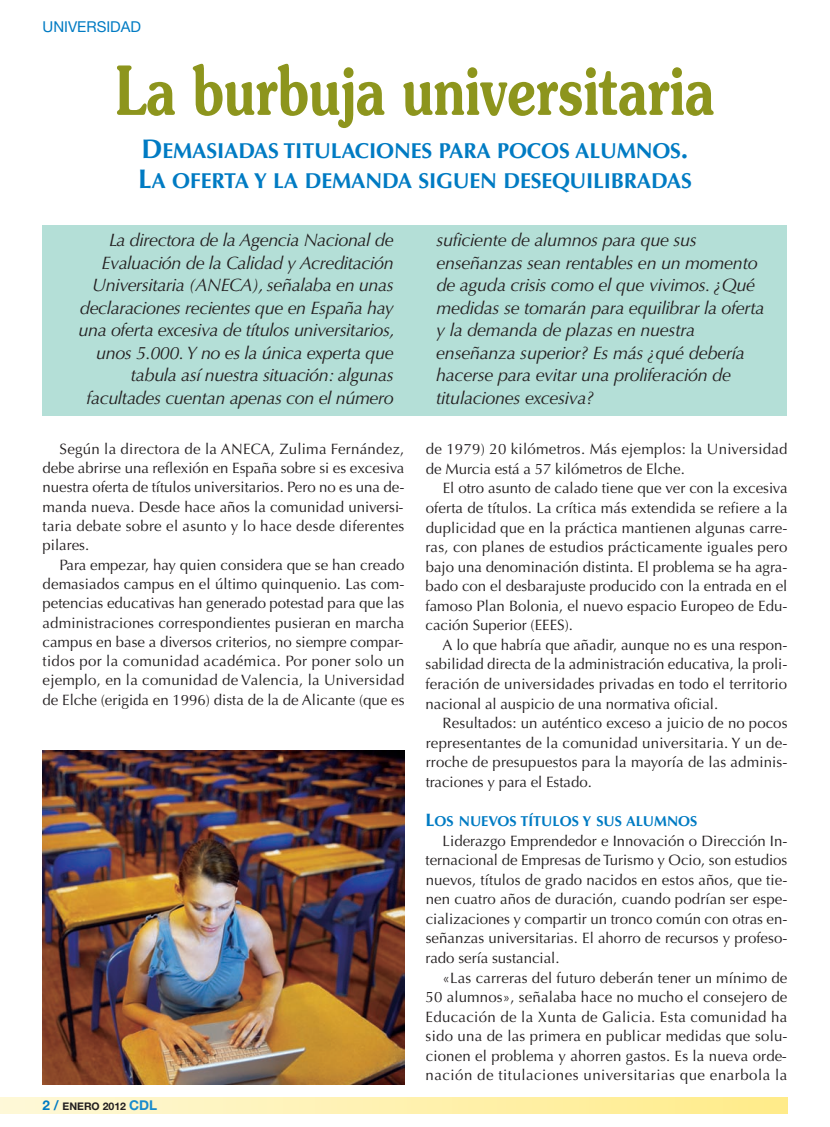
<style>
.page{position:relative;width:830px;height:1127px;background:#fff}
.page>*{position:absolute;margin:0;border:0;box-sizing:border-box;transform-origin:0 0}
.t1{font:600 67.5px "Souvenir";color:#8d951d;scale:.75 1}
.t2{font:700 21.6px/30px "Optima";letter-spacing:-.01em;color:#007bc3}
.t3{font:italic 18px/22.5px "Optima";letter-spacing:-.02em;color:#231f20;text-align:right}
.t4{font:15px/19.5px "Optima";color:#231f20;text-align:justify}
.t5{font:15px "Helvetica Neue";color:#007bc3}
.t6{font:700 14.4px "Optima";color:#007bc3}
.t7{font:10.5px "Helvetica Neue Bold TT";color:#231f20}
.s1{font-size:27px}
.s2{font-size:13.5px;color:#007bc3}
.s3{font-size:13.5px;color:#1a8bcc}
.s4{font-size:18px}
</style>
<div class="page">
<div style="left:0;top:1097px;width:787px;height:16px;background:linear-gradient(to right,#fef8d7,#ffeb89)"></div>
<div style="left:43px;top:225px;width:744px;height:191px;background:#b4dfd7"></div>
<img style="left:42px;top:751px;width:362px;height:334px">
<p class="t5" style="left:43px;top:21px;width:100px">UNIVERSIDAD</p>
<h1 class="t1" style="left:116px;top:52px;width:799px">La burbuja universitaria</h1>
<h2 class="t2" style="left:138px;top:137px;width:555px"><span class="s1">D</span>EMASIADAS TITULACIONES PARA POCOS ALUMNOS<span class="s1">.<br>L</span>A OFERTA Y LA DEMANDA SIGUEN DESEQUILIBRADAS</h2>
<p class="t3" style="left:79px;top:231px;width:317px">La directora de la Agencia Nacional de Evaluación de la Calidad y Acreditación Universitaria (ANECA), señalaba en unas declaraciones recientes que en España hay una oferta excesiva de títulos universitarios, unos 5.000. Y no es la única experta que tabula así nuestra situación: algunas facultades cuentan apenas con el número</p>
<p class="t3" style="left:436px;top:231px;width:330px;text-align:left">suficiente de alumnos para que sus enseñanzas sean rentables en un momento de aguda crisis como el que vivimos. ¿Qué medidas se tomarán para equilibrar la oferta y la demanda de plazas en nuestra enseñanza superior? Es más ¿qué debería hacerse para evitar una proliferación de titulaciones excesiva?</p>
<p class="t4" style="left:43px;top:440px;width:363px;text-indent:17px">Según la directora de la ANECA, Zulima Fernández, debe abrirse una reflexión en España sobre si es excesiva nuestra oferta de títulos universitarios. Pero no es una de&shy;manda nueva. Desde hace años la comunidad universi&shy;taria debate sobre el asunto y lo hace desde diferentes pilares.</p>
<p class="t4" style="left:43px;top:556px;width:363px;text-indent:17px">Para empezar, hay quien considera que se han creado demasiados campus en el último quinquenio. Las com&shy;petencias educativas han generado potestad para que las administraciones correspondientes pusieran en marcha campus en base a diversos criterios, no siempre compar&shy;tidos por la comunidad académica. Por poner solo un ejemplo, en la comunidad de Valencia, la Universidad de Elche (erigida en 1996) dista de la de Alicante (que es</p>
<p class="t7" style="left:43px;top:1100px;width:116px"><span class="s2">2 /</span> ENERO 2012 <span class="s3">CDL</span></p>
<p class="t4" style="left:425px;top:441px;width:363px">de 1979) 20 kilómetros. Más ejemplos: la Universidad de Murcia está a 57 kilómetros de Elche.</p>
<p class="t4" style="left:425px;top:480px;width:363px;text-indent:17px">El otro asunto de calado tiene que ver con la excesiva oferta de títulos. La crítica más extendida se refiere a la duplicidad que en la práctica mantienen algunas carre&shy;ras, con planes de estudios prácticamente iguales pero bajo una denominación distinta. El problema se ha agra&shy;bado con el desbarajuste producido con la entrada en el famoso Plan Bolonia, el nuevo espacio Europeo de Edu&shy;cación Superior (EEES).</p>
<p class="t4" style="left:425px;top:636px;width:363px;text-indent:17px">A lo que habría que añadir, aunque no es una respon&shy;sabilidad directa de la administración educativa, la proli&shy;feración de universidades privadas en todo el territorio nacional al auspicio de una normativa oficial.</p>
<p class="t4" style="left:425px;top:715px;width:363px;text-indent:17px">Resultados: un auténtico exceso a juicio de no pocos representantes de la comunidad universitaria. Y un de&shy;rroche de presupuestos para la mayoría de las adminis&shy;traciones y para el Estado.</p>
<p class="t6" style="left:425px;top:815px;width:273px"><span class="s4">L</span>OS NUEVOS TÍTULOS Y SUS ALUMNOS</p>
<p class="t4" style="left:425px;top:832px;width:363px;text-indent:17px">Liderazgo Emprendedor e Innovación o Dirección In&shy;ternacional de Empresas de Turismo y Ocio, son estudios nuevos, títulos de grado nacidos en estos años, que tie&shy;nen cuatro años de duración, cuando podrían ser espe&shy;cializaciones y compartir un tronco común con otras en&shy;señanzas universitarias. El ahorro de recursos y profeso&shy;rado sería sustancial.</p>
<p class="t4" style="left:425px;top:969px;width:363px;text-indent:17px">«Las carreras del futuro deberán tener un mínimo de 50 alumnos», señalaba hace no mucho el consejero de Educación de la Xunta de Galicia. Esta comunidad ha sido una de las primera en publicar medidas que solu&shy;cionen el problema y ahorren gastos. Es la nueva orde&shy;nación de titulaciones universitarias que enarbola la</p>
</div>
